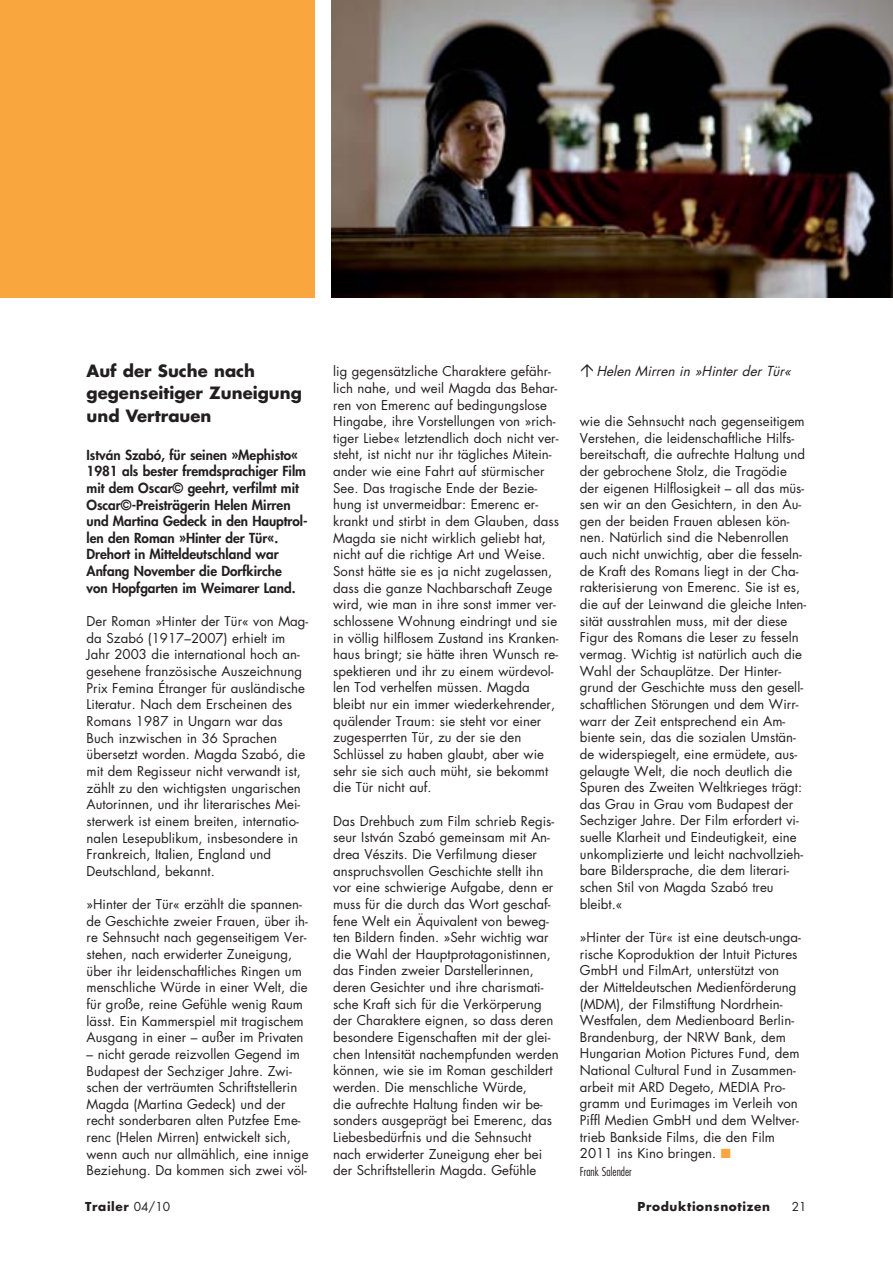
<style>
.page{position:relative;width:893px;height:1263px;background:#fff}
.page>*{position:absolute;margin:0;border:0;box-sizing:border-box;transform-origin:0 0}
.t1{font:700 16.5px/22.5px "Futura LT";color:#231f20}
.t2{font:800 13.5px/16.6px "Futura";color:#231f20}
.t3{font:italic 13.5px "Futura LT";color:#231f20}
.t4{font:13.2px/16.6px "Futura LT";letter-spacing:.005em;color:#231f20}
.t5{font:700 12px "Futura LT";letter-spacing:.055em;color:#231f20}
.t6{font:300 condensed 12px "Futura";color:#231f20}
.t7{font:12px "Futura LT";color:#231f20}
.s1{color:#faa63f}
.s2{font-weight:400}
</style>
<div class="page">
<div style="left:0;top:0;width:315px;height:298px;background:#faa63f"></div>
<img style="left:332px;top:0;width:560px;height:298px">
<p class="t1" style="left:87px;top:361px;width:217px">Auf der Suche nach gegenseitiger Zuneigung und Vertrauen</p>
<p class="t2" style="left:87px;top:447px;width:223px">István Szabó, für seinen »Mephisto« 1981 als bester fremdsprachiger Film mit dem Oscar© geehrt, verfilmt mit Oscar©-Preisträgerin Helen Mirren und Martina Gedeck in den Hauptrol&shy;len den Roman »Hinter der Tür«.<br>Drehort in Mitteldeutschland war Anfang November die Dorfkirche<br>von Hopfgarten im Weimarer Land.</p>
<p class="t4" style="left:87px;top:614px;width:223px">Der Roman »Hinter der Tür« von Mag&shy;da Szabó (1917–2007) erhielt im Jahr 2003 die international hoch an&shy;gesehene französische Auszeichnung Prix Femina Étranger für ausländische Literatur. Nach dem Erscheinen des Romans 1987 in Ungarn war das Buch inzwischen in 36 Sprachen übersetzt worden. Magda Szabó, die mit dem Regisseur nicht verwandt ist, zählt zu den wichtigsten ungarischen Autorinnen, und ihr literarisches Mei&shy;sterwerk ist einem breiten, internatio&shy;nalen Lesepublikum, insbesondere in Frankreich, Italien, England und Deutschland, bekannt.</p>
<p class="t4" style="left:87px;top:897px;width:223px">»Hinter der Tür« erzählt die spannen&shy;de Geschichte zweier Frauen, über ih&shy;re Sehnsucht nach gegenseitigem Ver&shy;stehen, nach erwiderter Zuneigung, über ihr leidenschaftliches Ringen um menschliche Würde in einer Welt, die für große, reine Gefühle wenig Raum lässt. Ein Kammerspiel mit tragischem Ausgang in einer – außer im Privaten</p>
<p class="t4" style="left:87px;top:1047px;width:223px">– nicht gerade reizvollen Gegend im Budapest der Sechziger Jahre. Zwi&shy;schen der verträumten Schriftstellerin Magda (Martina Gedeck) und der recht sonderbaren alten Putzfee Eme&shy;renc (Helen Mirren) entwickelt sich, wenn auch nur allmählich, eine innige Beziehung. Da kommen sich zwei völ-</p>
<p class="t4" style="left:333px;top:364px;width:227px">lig gegensätzliche Charaktere gefähr&shy;lich nahe, und weil Magda das Behar&shy;ren von Emerenc auf bedingungslose Hingabe, ihre Vorstellungen von »rich&shy;tiger Liebe« letztendlich doch nicht ver&shy;steht, ist nicht nur ihr tägliches Mitein&shy;ander wie eine Fahrt auf stürmischer See. Das tragische Ende der Bezie&shy;hung ist unvermeidbar: Emerenc er&shy;krankt und stirbt in dem Glauben, dass Magda sie nicht wirklich geliebt hat, nicht auf die richtige Art und Weise.<br>Sonst hätte sie es ja nicht zugelassen, dass die ganze Nachbarschaft Zeuge wird, wie man in ihre sonst immer ver&shy;schlossene Wohnung eindringt und sie in völlig hilflosem Zustand ins Kranken&shy;haus bringt; sie hätte ihren Wunsch re&shy;spektieren und ihr zu einem würdevol&shy;len Tod verhelfen müssen. Magda bleibt nur ein immer wiederkehrender, quälender Traum: sie steht vor einer zugesperrten Tür, zu der sie den Schlüssel zu haben glaubt, aber wie sehr sie sich auch müht, sie bekommt die Tür nicht auf.</p>
<p class="t4" style="left:333px;top:814px;width:227px">Das Drehbuch zum Film schrieb Regis&shy;seur István Szabó gemeinsam mit An&shy;drea Vészits. Die Verfilmung dieser anspruchsvollen Geschichte stellt ihn vor eine schwierige Aufgabe, denn er muss für die durch das Wort geschaf&shy;fene Welt ein Äquivalent von beweg&shy;ten Bildern finden. »Sehr wichtig war die Wahl der Hauptprotagonistinnen, das Finden zweier Darstellerinnen, deren Gesichter und ihre charismati&shy;sche Kraft sich für die Verkörperung der Charaktere eignen, so dass deren besondere Eigenschaften mit der glei&shy;chen Intensität nachempfunden werden können, wie sie im Roman geschildert werden. Die menschliche Würde,<br>die aufrechte Haltung finden wir be&shy;sonders ausgeprägt bei Emerenc, das Liebesbedürfnis und die Sehnsucht nach erwiderter Zuneigung eher bei der Schriftstellerin Magda. Gefühle</p>
<p class="t3" style="left:596px;top:365px;width:199px">Helen Mirren in »Hinter der Tür«</p>
<p class="t4" style="left:580px;top:414px;width:228px">wie die Sehnsucht nach gegenseitigem Verstehen, die leidenschaftliche Hilfs&shy;bereitschaft, die aufrechte Haltung und der gebrochene Stolz, die Tragödie der eigenen Hilflosigkeit – all das müs&shy;sen wir an den Gesichtern, in den Au&shy;gen der beiden Frauen ablesen kön&shy;nen. Natürlich sind die Nebenrollen auch nicht unwichtig, aber die fesseln&shy;de Kraft des Romans liegt in der Cha&shy;rakterisierung von Emerenc. Sie ist es, die auf der Leinwand die gleiche Inten&shy;sität ausstrahlen muss, mit der diese Figur des Romans die Leser zu fesseln vermag. Wichtig ist natürlich auch die Wahl der Schauplätze. Der Hinter&shy;grund der Geschichte muss den gesell&shy;schaftlichen Störungen und dem Wirr&shy;warr der Zeit entsprechend ein Am&shy;biente sein, das die sozialen Umstän&shy;de widerspiegelt, eine ermüdete, aus&shy;gelaugte Welt, die noch deutlich die Spuren des Zweiten Weltkrieges trägt: das Grau in Grau vom Budapest der Sechziger Jahre. Der Film erfordert vi&shy;suelle Klarheit und Eindeutigkeit, eine unkomplizierte und leicht nachvollzieh&shy;bare Bildersprache, die dem literari&shy;schen Stil von Magda Szabó treu bleibt.«</p>
<p class="t4" style="left:580px;top:930px;width:223px">»Hinter der Tür« ist eine deutsch-unga&shy;rische Koproduktion der Intuit Pictures GmbH und FilmArt, unterstützt von der Mitteldeutschen Medienförderung (MDM), der Filmstiftung Nordrhein-Westfalen, dem Medienboard Berlin-Brandenburg, der NRW Bank, dem Hungarian Motion Pictures Fund, dem National Cultural Fund in Zusammen&shy;arbeit mit ARD Degeto, MEDIA Pro&shy;gramm und Eurimages im Verleih von Piffl Medien GmbH und dem Weltver&shy;trieb Bankside Films, die den Film 2011 ins Kino bringen. <span class="s1">■</span></p>
<p class="t6" style="left:580px;top:1166px;width:53px">Frank Salender</p>
<p class="t5" style="left:85px;top:1201px;width:87px">Trailer <span class="s2">04/10</span></p>
<p class="t5" style="left:637px;top:1201px;width:134px">Produktionsnotizen</p>
<p class="t7" style="left:792px;top:1201px;width:16px">21</p>
</div>
